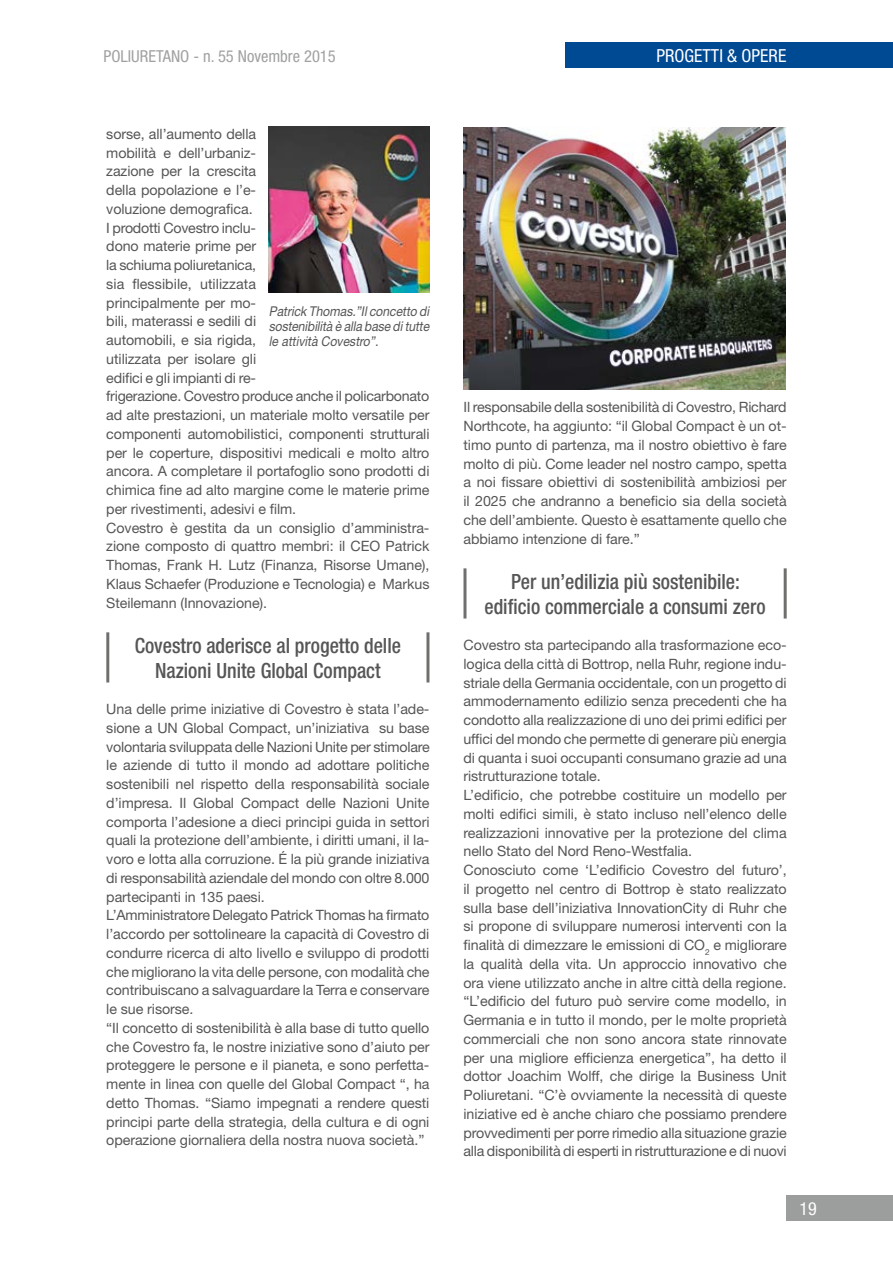
<style>
.page{position:relative;width:893px;height:1263px;background:#fff}
.page>*{position:absolute;margin:0;border:0;box-sizing:border-box;transform-origin:0 0}
.t1{font:500 condensed 21px/25.2px "Helvetica Neue";color:#565656;text-align:center;scale:.95 1}
.t2{font:condensed 18px "Helvetica Neue";color:#fff}
.t3{font:condensed 16.5px "Helvetica Neue";color:#a0a1a1}
.t4{font:14.25px/18.8px "Helvetica Neue";letter-spacing:-.005em;color:#565656}
.t5{font:italic 13.5px/15px "Helvetica Neue";color:#565656;text-align:justify;scale:.9 1}
</style>
<div class="page">
<div style="left:565px;top:43px;width:328px;height:25px;background:#004993"></div>
<div style="left:787px;top:1195px;width:106px;height:25px;background:#9c9d9d"></div>
<hr style="left:106px;top:632px;width:3px;height:50px;background:#6f6f6e">
<hr style="left:426px;top:632px;width:3px;height:50px;background:#6f6f6e">
<img style="left:463px;top:128px;width:322px;height:261px">
<hr style="left:463px;top:568px;width:3px;height:50px;background:#6f6f6e">
<hr style="left:784px;top:568px;width:3px;height:50px;background:#6f6f6e">
<img style="left:269px;top:127px;width:160px;height:165px">
<p class="t3" style="left:103px;top:46px;width:234px">POLIURETANO - n. 55 Novembre 2015</p>
<p class="t2" style="left:657px;top:46px;width:131px">PROGETTI &amp; OPERE</p>
<p class="t4" style="left:106px;top:124px;width:325px">sorse, all’aumento della<br>mobilità e dell’urbaniz-<br>zazione per la crescita<br>della popolazione e l’e-<br>voluzione demografica.<br>I prodotti Covestro inclu-<br>dono materie prime per<br>la schiuma poliuretanica,<br>sia flessibile, utilizzata<br>principalmente per mo-<br>bili, materassi e sedili di<br>automobili, e sia rigida,<br>utilizzata per isolare gli<br>edifici e gli impianti di re-<br>frigerazione. Covestro produce anche il policarbonato ad alte prestazioni, un materiale molto versatile per componenti automobilistici, componenti strutturali per le coperture, dispositivi medicali e molto altro ancora. A completare il portafoglio sono prodotti di chimica fine ad alto margine come le materie prime per rivestimenti, adesivi e film.<br>Covestro è gestita da un consiglio d’amministra&shy;zione composto di quattro membri: il CEO Patrick Thomas, Frank H. Lutz (Finanza, Risorse Umane), Klaus Schaefer (Produzione e Tecnologia) e Markus Steilemann (Innovazione).</p>
<h1 class="t1" style="left:135px;top:633px;width:282px">Covestro aderisce al progetto delle<br>Nazioni Unite Global Compact</h1>
<p class="t4" style="left:106px;top:699px;width:325px">Una delle prime iniziative di Covestro è stata l’ade&shy;sione a UN Global Compact, un’iniziativa su base volontaria sviluppata delle Nazioni Unite per stimolare le aziende di tutto il mondo ad adottare politiche sostenibili nel rispetto della responsabilità sociale d’impresa. Il Global Compact delle Nazioni Unite comporta l’adesione a dieci principi guida in settori quali la protezione dell’ambiente, i diritti umani, il la&shy;voro e lotta alla corruzione. É la più grande iniziativa di responsabilità aziendale del mondo con oltre 8.000 partecipanti in 135 paesi.<br>L’Amministratore Delegato Patrick Thomas ha firmato l’accordo per sottolineare la capacità di Covestro di condurre ricerca di alto livello e sviluppo di prodotti che migliorano la vita delle persone, con modalità che contribuiscano a salvaguardare la Terra e conservare le sue risorse.<br>“Il concetto di sostenibilità è alla base di tutto quello che Covestro fa, le nostre iniziative sono d’aiuto per proteggere le persone e il pianeta, e sono perfetta&shy;mente in linea con quelle del Global Compact “, ha detto Thomas. “Siamo impegnati a rendere questi principi parte della strategia, della cultura e di ogni operazione giornaliera della nostra nuova società.”</p>
<p class="t5" style="left:269px;top:303px;width:183px">Patrick Thomas.”Ilconcetto di sostenibilità è alla base ditutte le attività Covestro”.</p>
<p class="t4" style="left:463px;top:398px;width:325px;text-align:justify">Il responsabile della sostenibilità di Covestro, Richard Northcote, ha aggiunto: “il Global Compact è un ot&shy;timo punto di partenza, ma il nostro obiettivo è fare molto di più. Come leader nel nostro campo, spetta a noi fissare obiettivi di sostenibilità ambiziosi per il 2025 che andranno a beneficio sia della società che dell’ambiente. Questo è esattamente quello che abbiamo intenzione di fare.”</p>
<h1 class="t1" style="left:484px;top:569px;width:298px">Per un’edilizia più sostenibile: edificio commerciale a consumi zero</h1>
<p class="t4" style="left:463px;top:635px;width:325px">Covestro sta partecipando alla trasformazione eco&shy;logica della città di Bottrop, nella Ruhr, regione indu&shy;striale della Germania occidentale, con un progetto di ammodernamento edilizio senza precedenti che ha condotto alla realizzazione di uno dei primi edifici per uffici del mondo che permette di generare più energia di quanta i suoi occupanti consumano grazie ad una ristrutturazione totale.<br>L’edificio, che potrebbe costituire un modello per molti edifici simili, è stato incluso nell’elenco delle realizzazioni innovative per la protezione del clima nello Stato del Nord Reno-Westfalia.<br>Conosciuto come ‘L’edificio Covestro del futuro’, il progetto nel centro di Bottrop è stato realizzato sulla base dell’iniziativa InnovationCity di Ruhr che si propone di sviluppare numerosi interventi con la finalità di dimezzare le emissioni di CO<sub>2</sub> e migliorare la qualità della vita. Un approccio innovativo che ora viene utilizzato anche in altre città della regione. “L’edificio del futuro può servire come modello, in Germania e in tutto il mondo, per le molte proprietà commerciali che non sono ancora state rinnovate per una migliore efficienza energetica”, ha detto il dottor Joachim Wolff, che dirige la Business Unit Poliuretani. “C’è ovviamente la necessità di queste iniziative ed è anche chiaro che possiamo prendere provvedimenti per porre rimedio alla situazione grazie alla disponibilità di esperti in ristrutturazione e di nuovi</p>
<p class="t2" style="left:799px;top:1198px;width:19px">19</p>
</div>
